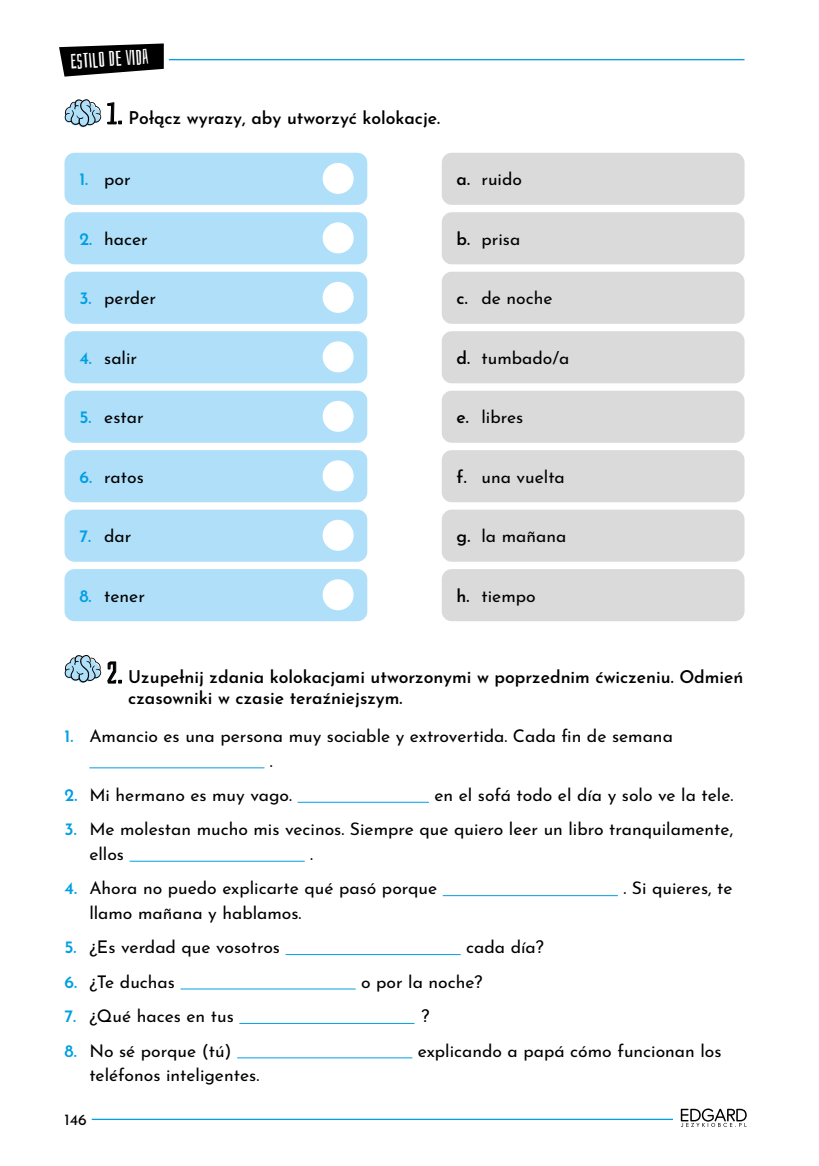
<style>
.page{position:relative;width:819px;height:1166px;background:#fff}
.page>*{position:absolute;margin:0;border:0;box-sizing:border-box;transform-origin:0 0}
.t1{font:21px "Bahiana";color:#fff}
.t2{font:17.5px/24.5px "Josefin Sans";color:#000}
.t3{font:600 17.5px/21px "Josefin Sans";color:#000}
.t4{font:15.75px "Josefin Sans";color:#000}
.s1{font-family:"Bahiana";font-weight:400;font-size:29.75px}
.s2{font-weight:600;color:#009fe3}
.s3{font-weight:600}
</style>
<div class="page">
<svg style="left:59px;top:43px;width:105px;height:34px"></svg>
<hr style="left:169px;top:59px;width:575px;height:1px;background:#009fe3">
<hr style="left:69px;top:1118px;width:639px;height:2px;background:#009fe3">
<div style="left:64px;top:1111px;width:28px;height:18px;background:#fff"></div>
<div style="left:673px;top:1105px;width:81px;height:26px;background:#fff"></div>
<svg style="left:680px;top:1108px;width:66px;height:19px"></svg>
<svg style="left:64px;top:99px;width:37px;height:29px"></svg>
<div style="left:64px;top:153px;width:303px;height:52px;background:#afdff9;border-radius:10px"></div>
<div style="left:322px;top:163px;width:31px;height:31px;background:#fff;border-radius:50%"></div>
<div style="left:441px;top:153px;width:303px;height:52px;background:#dadada;border-radius:10px"></div>
<div style="left:64px;top:212px;width:303px;height:52px;background:#afdff9;border-radius:10px"></div>
<div style="left:322px;top:222px;width:31px;height:31px;background:#fff;border-radius:50%"></div>
<div style="left:441px;top:212px;width:303px;height:52px;background:#dadada;border-radius:10px"></div>
<div style="left:64px;top:272px;width:303px;height:52px;background:#afdff9;border-radius:10px"></div>
<div style="left:322px;top:282px;width:31px;height:31px;background:#fff;border-radius:50%"></div>
<div style="left:441px;top:272px;width:303px;height:52px;background:#dadada;border-radius:10px"></div>
<div style="left:64px;top:331px;width:303px;height:52px;background:#afdff9;border-radius:10px"></div>
<div style="left:322px;top:341px;width:31px;height:31px;background:#fff;border-radius:50%"></div>
<div style="left:441px;top:331px;width:303px;height:52px;background:#dadada;border-radius:10px"></div>
<div style="left:64px;top:391px;width:303px;height:52px;background:#afdff9;border-radius:10px"></div>
<div style="left:322px;top:401px;width:31px;height:31px;background:#fff;border-radius:50%"></div>
<div style="left:441px;top:391px;width:303px;height:52px;background:#dadada;border-radius:10px"></div>
<div style="left:64px;top:450px;width:303px;height:52px;background:#afdff9;border-radius:10px"></div>
<div style="left:322px;top:460px;width:31px;height:31px;background:#fff;border-radius:50%"></div>
<div style="left:441px;top:450px;width:303px;height:52px;background:#dadada;border-radius:10px"></div>
<div style="left:64px;top:510px;width:303px;height:52px;background:#afdff9;border-radius:10px"></div>
<div style="left:322px;top:520px;width:31px;height:31px;background:#fff;border-radius:50%"></div>
<div style="left:441px;top:510px;width:303px;height:52px;background:#dadada;border-radius:10px"></div>
<div style="left:64px;top:569px;width:303px;height:52px;background:#afdff9;border-radius:10px"></div>
<div style="left:322px;top:579px;width:31px;height:31px;background:#fff;border-radius:50%"></div>
<div style="left:441px;top:569px;width:303px;height:52px;background:#dadada;border-radius:10px"></div>
<hr style="left:89px;top:767px;width:175px;height:1px;background:#009fe3">
<hr style="left:297px;top:802px;width:132px;height:1px;background:#009fe3">
<hr style="left:130px;top:861px;width:175px;height:1px;background:#009fe3">
<hr style="left:443px;top:895px;width:175px;height:1px;background:#009fe3">
<hr style="left:285px;top:954px;width:175px;height:1px;background:#009fe3">
<hr style="left:180px;top:988px;width:175px;height:1px;background:#009fe3">
<hr style="left:239px;top:1023px;width:175px;height:1px;background:#009fe3">
<hr style="left:237px;top:1057px;width:175px;height:1px;background:#009fe3">
<svg style="left:64px;top:655px;width:37px;height:28px"></svg>
<p class="t1" style="left:69px;top:46px;width:80px;rotate:-4deg">Estilo de vida</p>
<p class="t3" style="left:107px;top:105px;width:335px"><span class="s1">1.</span> Połącz wyrazy, aby utworzyć kolokacje.</p>
<p class="t2" style="left:79px;top:165px;width:53px"><span class="s2">1.</span> por</p>
<p class="t2" style="left:456px;top:165px;width:67px"><span class="s3">a.</span> ruido</p>
<p class="t2" style="left:79px;top:224px;width:70px"><span class="s2">2.</span> hacer</p>
<p class="t2" style="left:456px;top:224px;width:65px"><span class="s3">b.</span> prisa</p>
<p class="t2" style="left:79px;top:284px;width:78px"><span class="s2">3.</span> perder</p>
<p class="t2" style="left:456px;top:284px;width:97px"><span class="s3">c.</span> de noche</p>
<p class="t2" style="left:79px;top:343px;width:59px"><span class="s2">4.</span> salir</p>
<p class="t2" style="left:456px;top:343px;width:114px"><span class="s3">d.</span> tumbado/a</p>
<p class="t2" style="left:79px;top:403px;width:66px"><span class="s2">5.</span> estar</p>
<p class="t2" style="left:456px;top:403px;width:68px"><span class="s3">e.</span> libres</p>
<p class="t2" style="left:79px;top:462px;width:66px"><span class="s2">6.</span> ratos</p>
<p class="t2" style="left:456px;top:462px;width:110px"><span class="s3">f.</span> una vuelta</p>
<p class="t2" style="left:79px;top:522px;width:54px"><span class="s2">7.</span> dar</p>
<p class="t2" style="left:456px;top:522px;width:111px"><span class="s3">g.</span> la mañana</p>
<p class="t2" style="left:79px;top:581px;width:67px"><span class="s2">8.</span> tener</p>
<p class="t2" style="left:456px;top:581px;width:81px"><span class="s3">h.</span> tiempo</p>
<p class="t3" style="left:128px;top:664px;width:616px;text-indent:-22px"><span class="s1">2.</span> Uzupełnij zdania kolokacjami utworzonymi w poprzednim ćwiczeniu. Odmień czasowniki w czasie teraźniejszym.</p>
<p class="t2" style="left:270px;top:721px;width:404px;text-indent:-205px"><span class="s2">1.</span> Amancio es una persona muy sociable y extrovertida. Cada fin de semana .</p>
<p class="t2" style="left:64px;top:780px;width:229px"><span class="s2">2.</span> Mi hermano es muy vago.</p>
<p class="t2" style="left:434px;top:780px;width:300px">en el sofá todo el día y solo ve la tele.</p>
<p class="t2" style="left:89px;top:815px;width:645px;text-indent:-25px"><span class="s2">3.</span> Me molestan mucho mis vecinos. Siempre que quiero leer un libro tranquilamente, ellos</p>
<p class="t2" style="left:310px;top:839px;width:4px">.</p>
<p class="t2" style="left:64px;top:874px;width:374px"><span class="s2">4.</span> Ahora no puedo explicarte qué pasó porque</p>
<p class="t2" style="left:623px;top:874px;width:111px">. Si quieres, te</p>
<p class="t2" style="left:89px;top:898px;width:214px">llamo mañana y hablamos.</p>
<p class="t2" style="left:64px;top:933px;width:217px"><span class="s2">5.</span> ¿Es verdad que vosotros</p>
<p class="t2" style="left:466px;top:933px;width:79px">cada día?</p>
<p class="t2" style="left:64px;top:967px;width:112px"><span class="s2">6.</span> ¿Te duchas</p>
<p class="t2" style="left:361px;top:967px;width:123px">o por la noche?</p>
<p class="t2" style="left:64px;top:1001px;width:171px"><span class="s2">7.</span> ¿Qué haces en tus</p>
<p class="t2" style="left:421px;top:1001px;width:10px">?</p>
<p class="t2" style="left:64px;top:1036px;width:169px"><span class="s2">8.</span> No sé porque (tú)</p>
<p class="t2" style="left:418px;top:1036px;width:305px">explicando a papá cómo funcionan los</p>
<p class="t2" style="left:89px;top:1060px;width:171px">teléfonos inteligentes.</p>
<p class="t4" style="left:64px;top:1106px;width:24px">146</p>
</div>
